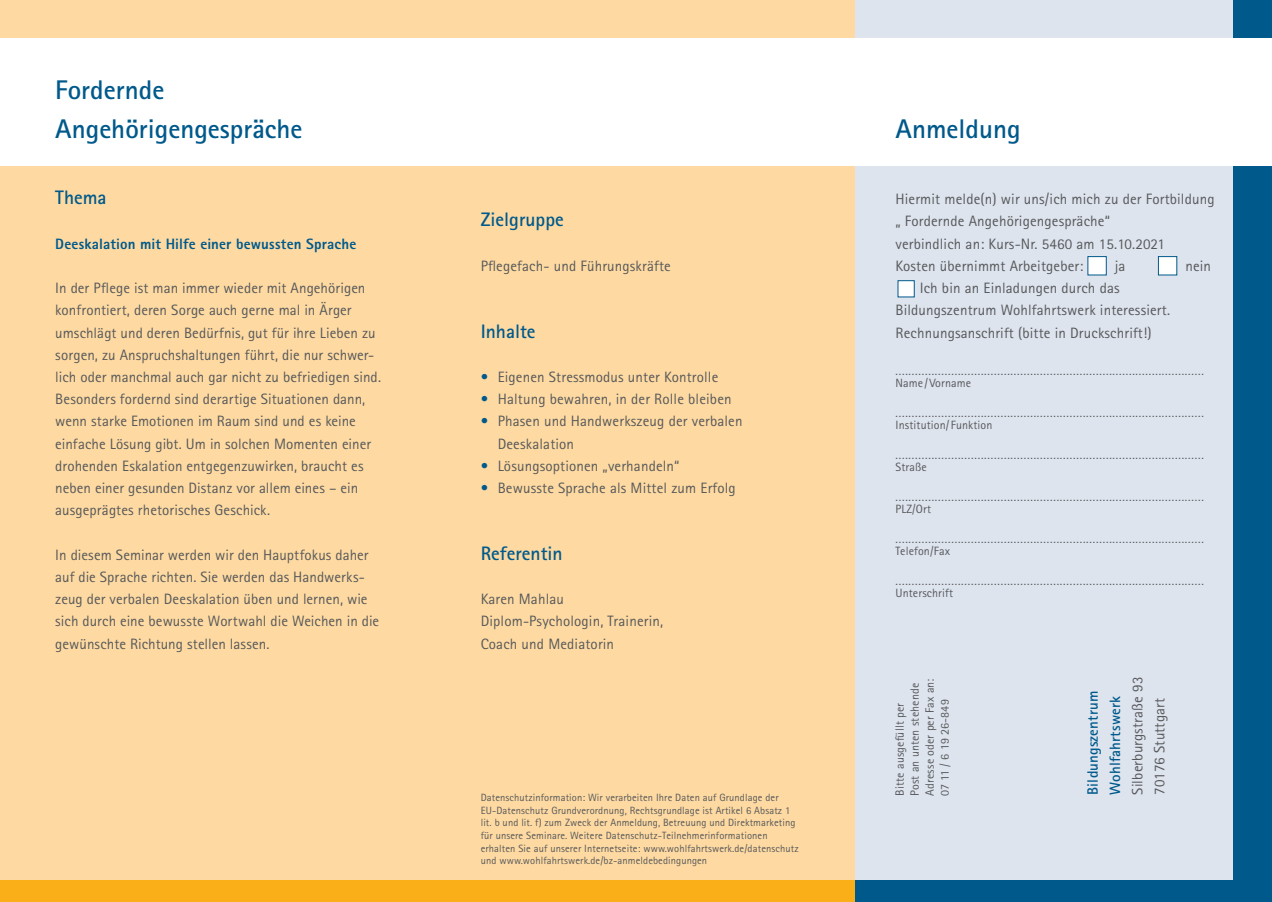
<style>
.page{position:relative;width:1272px;height:902px;background:#fff}
.page>*{position:absolute;margin:0;border:0;box-sizing:border-box;transform-origin:0 0}
.t1{font:700 27px/39px "Rotis Sans Serif Std";color:#00598b}
.t2{font:700 19.5px "Rotis Sans Serif Std";color:#00598b}
.t3{font:15px/22.2px "Rotis Sans Serif Std";letter-spacing:.01em;color:#57585a}
.t4{font:800 15px "Rotis Sans Serif Std";letter-spacing:.01em;color:#00598b}
.t5{font:700 15px/22.2px "Rotis Sans Serif Std";letter-spacing:.01em;color:#00598b}
.t6{font:12px/12px "Rotis Sans Serif Std";letter-spacing:.01em;color:#57585a}
.t7{font:10.5px/12.6px "Rotis Sans Serif Std";letter-spacing:.01em;color:#57585a}
.s1{color:#00598b}
</style>
<div class="page">
<div style="left:0;top:0;width:1271px;height:901px;background:#fedaa2"></div>
<div style="left:855px;top:0;width:416px;height:901px;background:#dde4ee"></div>
<div style="left:0;top:880px;width:855px;height:21px;background:#faaf18"></div>
<div style="left:855px;top:880px;width:416px;height:21px;background:#00598b"></div>
<div style="left:1233px;top:0;width:38px;height:901px;background:#00598b"></div>
<div style="left:1087px;top:256px;width:19px;height:19px;background:#fff"></div>
<div style="left:1157px;top:256px;width:20px;height:19px;background:#fff;border:1px solid #00598b"></div>
<div style="left:0;top:38px;width:1271px;height:128px;background:#fff"></div>
<div style="left:897px;top:280px;width:17px;height:17px;background:#fff"></div>
<h1 class="t1" style="left:55px;top:70px;width:248px">Fordernde<br>Angehörigengespräche</h1>
<h2 class="t2" style="left:55px;top:185px;width:53px">Thema</h2>
<p class="t4" style="left:55px;top:234px;width:302px">Deeskalation mit Hilfe einer bewussten Sprache</p>
<p class="t3" style="left:55px;top:277px;width:327px">In der Pflege ist man immer wieder mit Angehörigen konfrontiert, deren Sorge auch gerne mal in Ärger umschlägt und deren Bedürfnis, gut für ihre Lieben zu sorgen, zu Anspruchshaltungen führt, die nur schwer&shy;lich oder manchmal auch gar nicht zu befriedigen sind.<br>Besonders fordernd sind derartige Situationen dann, wenn starke Emotionen im Raum sind und es keine einfache Lösung gibt. Um in solchen Momenten einer drohenden Eskalation entgegenzuwirken, braucht es neben einer gesunden Distanz vor allem eines – ein ausgeprägtes rhetorisches Geschick.</p>
<p class="t3" style="left:55px;top:543px;width:325px">In diesem Seminar werden wir den Hauptfokus daher auf die Sprache richten. Sie werden das Handwerks&shy;zeug der verbalen Deeskalation üben und lernen, wie sich durch eine bewusste Wortwahl die Weichen in die gewünschte Richtung stellen lassen.</p>
<h2 class="t2" style="left:480px;top:207px;width:85px">Zielgruppe</h2>
<p class="t3" style="left:480px;top:255px;width:192px">Pflegefach- und Führungskräfte</p>
<h2 class="t2" style="left:480px;top:318px;width:56px">Inhalte</h2>
<p class="t3" style="left:480px;top:366px;width:239px"><span class="s1">•</span> Eigenen Stressmodus unter Kontrolle</p>
<p class="t3" style="left:480px;top:388px;width:252px"><span class="s1">•</span> Haltung bewahren, in der Rolle bleiben</p>
<p class="t3" style="left:497px;top:410px;width:246px;text-indent:-17px"><span class="s1">•</span> Phasen und Handwerkszeug der verbalen<br>Deeskalation</p>
<p class="t3" style="left:480px;top:454px;width:200px"><span class="s1">•</span> Lösungsoptionen „verhandeln“</p>
<p class="t3" style="left:480px;top:477px;width:256px"><span class="s1">•</span> Bewusste Sprache als Mittel zum Erfolg</p>
<h2 class="t2" style="left:480px;top:540px;width:83px">Referentin</h2>
<p class="t3" style="left:480px;top:588px;width:184px">Karen Mahlau<br>Diplom-Psychologin, Trainerin,<br>Coach und Mediatorin</p>
<p class="t7" style="left:480px;top:791px;width:319px">Datenschutzinformation: Wir verarbeiten Ihre Daten auf Grundlage der EU-Datenschutz Grundverordnung, Rechtsgrundlage ist Artikel 6 Absatz 1 lit. b und lit. f) zum Zweck der Anmeldung, Betreuung und Direktmarketing für unsere Seminare. Weitere Datenschutz-Teilnehmerinformationen erhalten Sie auf unserer Internetseite: www.wohlfahrtswerk.de/datenschutz und www.wohlfahrtswerk.de/bz-anmeldebedingungen</p>
<h1 class="t1" style="left:895px;top:109px;width:127px">Anmeldung</h1>
<p class="t3" style="left:895px;top:188px;width:320px">Hiermit melde(n) wir uns/ich mich zu der Fortbildung „ Fordernde Angehörigengespräche“<br>verbindlich an: Kurs-Nr. 5460 am 15.10.2021<br>Kosten übernimmt Arbeitgeber:</p>
<p class="t3" style="left:1114px;top:255px;width:12px">ja</p>
<p class="t3" style="left:1185px;top:255px;width:27px">nein</p>
<p class="t3" style="left:895px;top:277px;width:276px;text-indent:24px">Ich bin an Einladungen durch das<br>Bildungszentrum Wohlfahrtswerk interessiert.<br>Rechnungsanschrift (bitte in Druckschrift!)</p>
<p class="t6" style="left:895px;top:365px;width:310px">..............................................................................................<br>Name/Vorname</p>
<p class="t6" style="left:895px;top:407px;width:310px">..............................................................................................<br>Institution/Funktion</p>
<p class="t6" style="left:895px;top:449px;width:310px">..............................................................................................<br>Straße</p>
<p class="t6" style="left:895px;top:491px;width:310px">..............................................................................................<br>PLZ/Ort</p>
<p class="t6" style="left:895px;top:533px;width:310px">..............................................................................................<br>Telefon/Fax</p>
<p class="t6" style="left:895px;top:575px;width:310px">..............................................................................................<br>Unterschrift</p>
<p class="t6" style="left:892px;top:795px;width:119px;line-height:15px;rotate:-90deg">Bitte ausgefüllt per<br>Post an unten stehende<br>Adresse oder per Fax an:<br>07 11 / 6 19 26-849</p>
<p class="t5" style="left:1081px;top:794px;width:105px;rotate:-90deg">Bildungszentrum<br>Wohlfahrtswerk</p>
<p class="t3" style="left:1126px;top:794px;width:119px;rotate:-90deg">Silberburgstraße 93<br>70176 Stuttgart</p>
</div>
